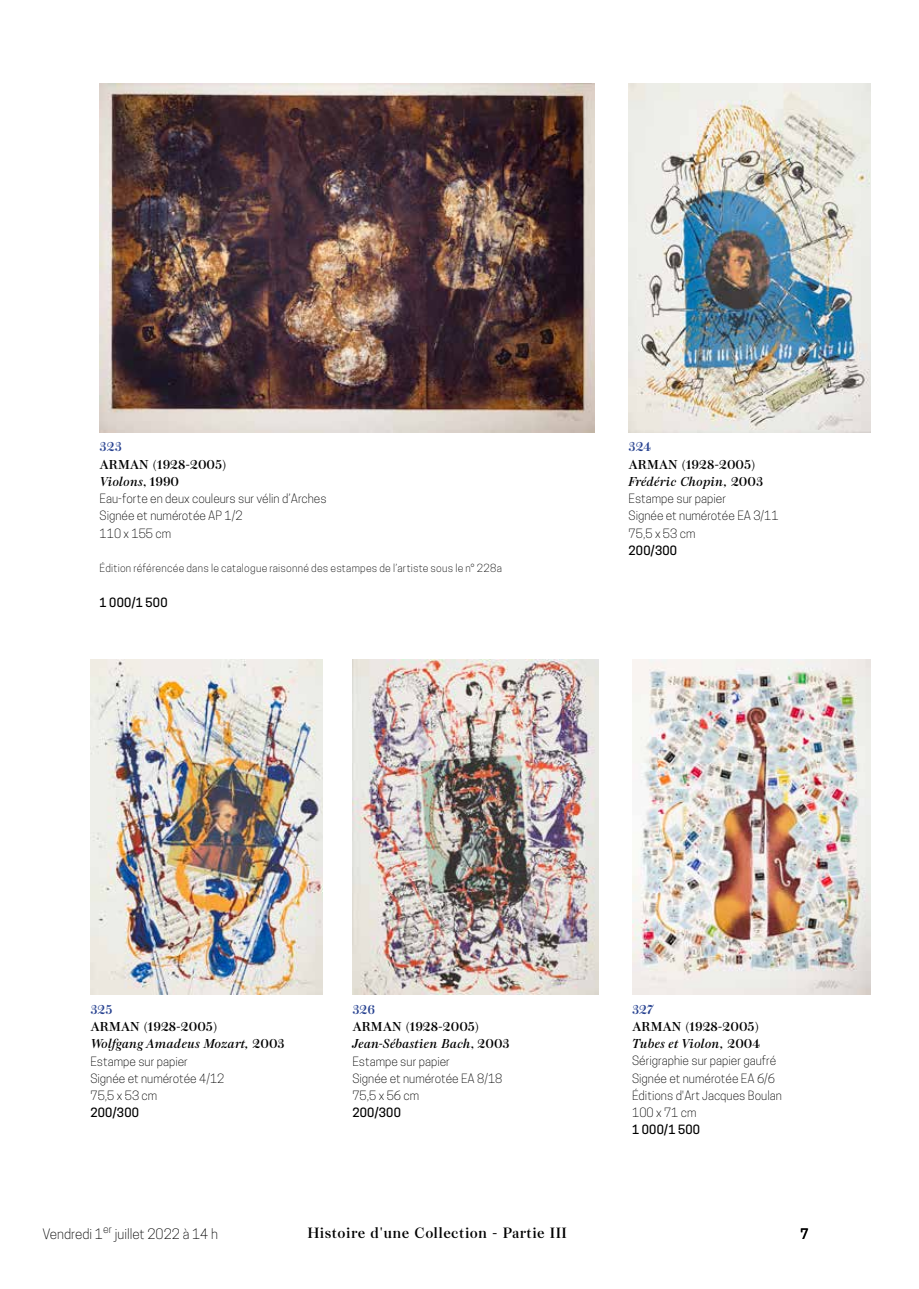
<style>
.page{position:relative;width:919px;height:1289px;background:#fff}
.page>*{position:absolute;margin:0;border:0;box-sizing:border-box;transform-origin:0 0}
.t1{font:13.8px "Peckham";letter-spacing:.03em;color:#000}
.t2{font:300 13.5px "Cooper Hewitt";color:#000}
.t3{font:500 13.5px "Cooper Hewitt";color:#000}
.t4{font:300 12px/17.2px "Cooper Hewitt";color:#000}
.t5{font:12px/17.2px "Peckham";color:#000}
.t6{font:italic 12px/17.2px "Peckham";color:#000}
.t7{font:500 12px "Cooper Hewitt";letter-spacing:.025em;color:#000}
.t8{font:12px "Peckham";color:#25408f}
.t9{font:300 10.5px "Cooper Hewitt";letter-spacing:.025em;color:#000}
.s1{font-style:italic}
.s2{font-style:normal}
</style>
<div class="page">
<img style="left:100px;top:84px;width:495px;height:348px">
<img style="left:628px;top:84px;width:242px;height:348px">
<img style="left:90px;top:659px;width:232px;height:335px">
<img style="left:352px;top:659px;width:246px;height:335px">
<img style="left:632px;top:659px;width:238px;height:335px">
<p class="t8" style="left:100px;top:437px;width:24px">323</p>
<p class="t5" style="left:100px;top:455px;width:129px">ARMAN (1928-2005)<br><span class="s1">Violons</span>, 1990</p>
<p class="t4" style="left:100px;top:490px;width:228px">Eau-forte en deux couleurs sur vélin d’Arches<br>Signée et numérotée AP 1/2<br>110 x 155 cm</p>
<p class="t9" style="left:100px;top:562px;width:404px">Édition référencée dans le catalogue raisonné des estampes de l’artiste sous le n° 228a</p>
<p class="t7" style="left:100px;top:595px;width:69px">1 000/1 500</p>
<p class="t8" style="left:628px;top:437px;width:24px">324</p>
<p class="t5" style="left:628px;top:455px;width:136px">ARMAN (1928-2005)<br><span class="s1">Frédéric Chopin,</span> 2003</p>
<p class="t4" style="left:628px;top:490px;width:151px">Estampe sur papier<br>Signée et numérotée EA 3/11<br>75,5 x 53 cm</p>
<p class="t7" style="left:628px;top:543px;width:50px">200/300</p>
<p class="t8" style="left:90px;top:999px;width:24px">325</p>
<p class="t6" style="left:90px;top:1017px;width:196px"><span class="s2">ARMAN (1928-2005)<br></span>Wolfgang Amadeus Mozart, <span class="s2">2003</span></p>
<p class="t4" style="left:90px;top:1052px;width:135px">Estampe sur papier<br>Signée et numérotée 4/12<br>75,5 x 53 cm</p>
<p class="t7" style="left:90px;top:1105px;width:50px">200/300</p>
<p class="t8" style="left:352px;top:999px;width:24px">326</p>
<p class="t5" style="left:352px;top:1017px;width:159px">ARMAN (1928-2005)<br><span class="s1">Jean-Sébastien Bach</span>, 2003</p>
<p class="t4" style="left:352px;top:1052px;width:151px">Estampe sur papier<br>Signée et numérotée EA 8/18<br>75,5 x 56 cm</p>
<p class="t7" style="left:352px;top:1105px;width:50px">200/300</p>
<p class="t2" style="left:43px;top:1225px;width:177px">Vendredi 1<sup>er</sup> juillet 2022 à 14 h</p>
<p class="t1" style="left:307px;top:1221px;width:261px">Histoire d'une Collection - Partie III</p>
<p class="t8" style="left:632px;top:999px;width:23px">327</p>
<p class="t5" style="left:632px;top:1017px;width:129px">ARMAN (1928-2005)<br><span class="s1">Tubes et Violon,</span> 2004</p>
<p class="t4" style="left:632px;top:1052px;width:151px">Sérigraphie sur papier gaufré<br>Signée et numérotée EA 6/6<br>Éditions d'Art Jacques Boulan<br>100 x 71 cm</p>
<p class="t7" style="left:632px;top:1122px;width:69px">1 000/1 500</p>
<p class="t3" style="left:800px;top:1225px;width:10px">7</p>
</div>
